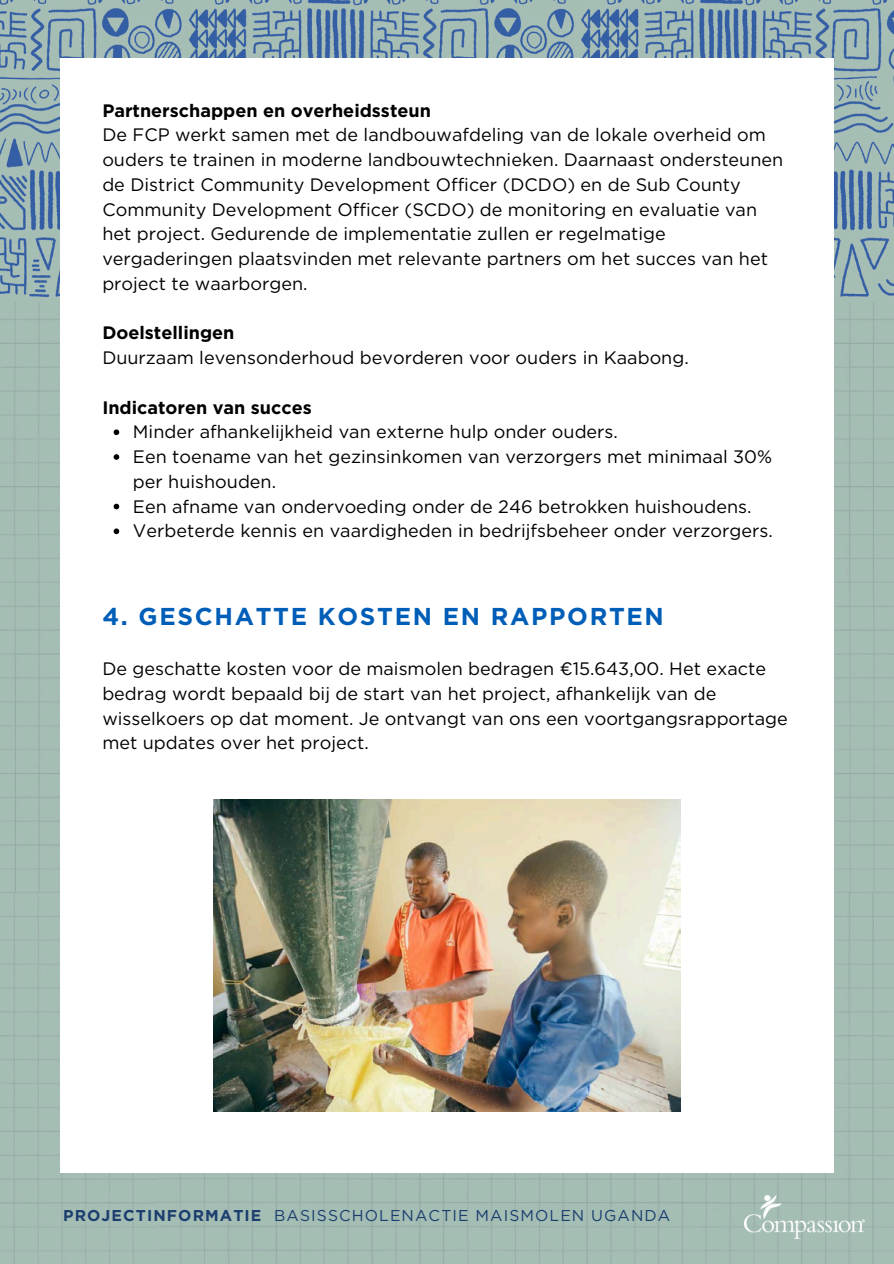
<style>
.page{position:relative;width:894px;height:1264px;background:#fff}
.page>*{position:absolute;margin:0;border:0;box-sizing:border-box;transform-origin:0 0}
.t1{font:700 24.45px "Gotham";letter-spacing:.07em;color:#005eb8}
.t2{font:18px/24.8px "Gotham";color:#000}
.t3{font:700 18px "Gotham";color:#000}
.t4{font:15.6px "Gotham";letter-spacing:.07em;color:#1b3e6f}
.s1{font-weight:700}
</style>
<div class="page">
<img style="left:0;top:301px;width:893px;height:962px">
<img style="left:0;top:0;width:893px;height:301px">
<div style="left:60px;top:59px;width:773px;height:1113px;background:#fff"></div>
<img style="left:744px;top:1195px;width:120px;height:43px">
<img style="left:213px;top:800px;width:467px;height:311px">
<svg style="left:114px;top:429px;width:5px;height:6px"></svg>
<svg style="left:114px;top:454px;width:5px;height:6px"></svg>
<svg style="left:114px;top:503px;width:5px;height:6px"></svg>
<svg style="left:114px;top:528px;width:5px;height:6px"></svg>
<h3 class="t2" style="left:102px;top:98px;width:682px"><span class="s1">Partnerschappen en overheidssteun<br></span>De FCP werkt samen met de landbouwafdeling van de lokale overheid om ouders te trainen in moderne landbouwtechnieken. Daarnaast ondersteunen de District Community Development Officer (DCDO) en de Sub County Community Development Officer (SCDO) de monitoring en evaluatie van het project. Gedurende de implementatie zullen er regelmatige vergaderingen plaatsvinden met relevante partners om het succes van het project te waarborgen.</h3>
<h3 class="t2" style="left:102px;top:320px;width:587px"><span class="s1">Doelstellingen<br></span>Duurzaam levensonderhoud bevorderen voor ouders in Kaabong.</h3>
<h2 class="t3" style="left:102px;top:396px;width:211px">Indicatoren van succes</h2>
<p class="t2" style="left:133px;top:419px;width:486px">Minder afhankelijkheid van externe hulp onder ouders.</p>
<p class="t2" style="left:133px;top:444px;width:640px">Een toename van het gezinsinkomen van verzorgers met minimaal 30% per huishouden.</p>
<p class="t2" style="left:133px;top:494px;width:620px">Een afname van ondervoeding onder de 246 betrokken huishoudens.</p>
<p class="t2" style="left:133px;top:518px;width:641px">Verbeterde kennis en vaardigheden in bedrijfsbeheer onder verzorgers.</p>
<h1 class="t1" style="left:102px;top:601px;width:563px">4. GESCHATTE KOSTEN EN RAPPORTEN</h1>
<h3 class="t2" style="left:102px;top:656px;width:686px">De geschatte kosten voor de maismolen bedragen €15.643,00. Het exacte bedrag wordt bepaald bij de start van het project, afhankelijk van de wisselkoers op dat moment. Je ontvangt van ons een voortgangsrapportage met updates over het project.</h3>
<p class="t4" style="left:63px;top:1206px;width:608px"><span class="s1">PROJECTINFORMATIE</span> BASISSCHOLENACTIE MAISMOLEN UGANDA</p>
</div>
